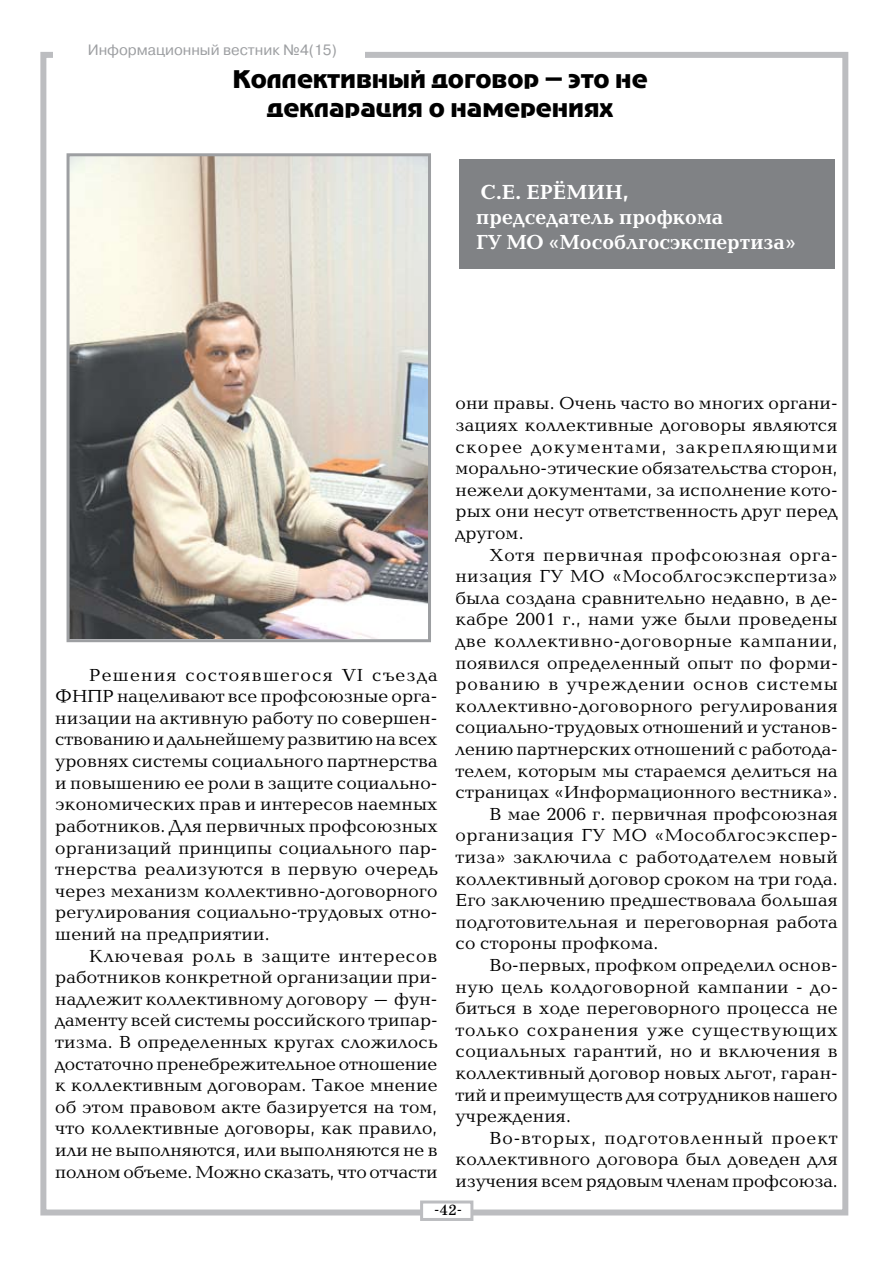
<style>
.page{position:relative;width:893px;height:1263px;background:#fff}
.page>*{position:absolute;margin:0;border:0;box-sizing:border-box;transform-origin:0 0}
.t1{font:24px/28.8px "Adver Gothic C";color:#000;text-align:center}
.t2{font:700 21px/25.2px "Baltica C";color:#fff}
.t3{font:18px/21.6px "Baltica C";letter-spacing:.01em;color:#000;text-align:justify}
.t4{font:18px "Baltica C";letter-spacing:.03em;color:#000}
.t5{font:18px "Baltica C";letter-spacing:.05em;color:#000}
.t6{font:18px "Baltica C";letter-spacing:.035em;color:#000}
.t7{font:18px "Baltica C";letter-spacing:.045em;color:#000}
.t8{font:18px "Baltica C";letter-spacing:.04em;color:#000}
.t9{font:15px "Pragmatica C";color:#9d9fa2}
.t10{font:15px "School Book C";color:#000}
</style>
<div class="page">
<div style="left:40px;top:52px;width:808px;height:1163px;border:6px solid #bcbdc0"></div>
<div style="left:54px;top:39px;width:311px;height:19px;background:#fff"></div>
<div style="left:420px;top:1200px;width:53px;height:21px;background:#fff;border:3px solid #bcbdc0"></div>
<img style="left:71px;top:157px;width:356px;height:481px">
<div style="left:67px;top:153px;width:364px;height:489px;border:3px solid #9d9fa2"></div>
<div style="left:459px;top:159px;width:376px;height:110px;background:#808285"></div>
<p class="t9" style="left:88px;top:41px;width:251px">Информационный вестник №4(15)</p>
<h1 class="t1" style="left:233px;top:65px;width:416px">Коллективный договор – это не декларация о намерениях</h1>
<p class="t2" style="left:476px;top:180px;width:321px">С.Е. ЕРЁМИН,<br>председатель профкома<br>ГУ МО «Мособлгосэкспертиза»</p>
<p class="t3" style="left:55px;top:665px;width:384px;text-indent:34px">Решения состоявшегося VI съезда ФНПР нацеливают все профсоюзные орга&shy;низации на активную работу по совершен&shy;ствованию и дальнейшему развитию на всех уровнях системы социального партнерства и повышению ее роли в защите социально&shy;экономических прав и интересов наемных работников. Для первичных профсоюзных организаций принципы социального пар&shy;тнерства реализуются в первую очередь через механизм коллективно-договорного регулирования социально-трудовых отно&shy;шений на предприятии.</p>
<p class="t3" style="left:55px;top:945px;width:384px;text-indent:34px">Ключевая роль в защите интересов работников конкретной организации при&shy;надлежит коллективному договору – фун&shy;даменту всей системы российского трипар&shy;тизма. В определенных кругах сложилось достаточно пренебрежительное отношение к коллективным договорам. Такое мнение об этом правовом акте базируется на том, что коллективные договоры, как правило, или не выполняются, или выполняются не в полном объеме. Можно сказать, что отчасти</p>
<p class="t3" style="left:455px;top:393px;width:384px">они правы. Очень часто во многих органи&shy;зациях коллективные договоры являются скорее документами, закрепляющими морально-этические обязательства сторон, нежели документами, за исполнение кото&shy;рых они несут ответственность друг перед другом.</p>
<p class="t8" style="left:489px;top:545px;width:350px">Хотя первичная профсоюзная орга-</p>
<p class="t3" style="left:455px;top:566px;width:384px">низация ГУ МО «Мособлгосэкспертиза»</p>
<p class="t3" style="left:455px;top:588px;width:384px">была создана сравнительно недавно, в де-</p>
<p class="t3" style="left:455px;top:609px;width:384px">кабре 2001 г., нами уже были проведены</p>
<p class="t6" style="left:455px;top:631px;width:384px">две коллективно-договорные кампании,</p>
<p class="t3" style="left:455px;top:652px;width:384px">появился определенный опыт по форми-</p>
<p class="t5" style="left:455px;top:675px;width:384px">рованию в учреждении основ системы</p>
<p class="t3" style="left:455px;top:696px;width:384px">коллективно-договорного регулирования</p>
<p class="t3" style="left:455px;top:717px;width:384px">социально-трудовых отношений и установ-</p>
<p class="t3" style="left:455px;top:739px;width:384px">лению партнерских отношений с работода-</p>
<p class="t3" style="left:455px;top:760px;width:384px">телем, которым мы стараемся делиться на</p>
<p class="t3" style="left:455px;top:782px;width:384px">страницах «Информационного вестника».</p>
<p class="t3" style="left:489px;top:804px;width:350px">В мае 2006 г. первичная профсоюзная</p>
<p class="t4" style="left:455px;top:826px;width:384px">организация ГУ МО «Мособлгосэкспер-</p>
<p class="t3" style="left:455px;top:847px;width:384px">тиза» заключила с работодателем новый</p>
<p class="t3" style="left:455px;top:868px;width:384px">коллективный договор сроком на три года.</p>
<p class="t3" style="left:455px;top:890px;width:384px">Его заключению предшествовала большая</p>
<p class="t3" style="left:455px;top:912px;width:384px">подготовительная и переговорная работа</p>
<p class="t3" style="left:455px;top:933px;width:204px">со стороны профкома.</p>
<p class="t3" style="left:489px;top:955px;width:350px">Во-первых, профком определил основ-</p>
<p class="t4" style="left:455px;top:977px;width:384px">ную цель колдоговорной кампании - до-</p>
<p class="t3" style="left:455px;top:998px;width:384px">биться в ходе переговорного процесса не</p>
<p class="t7" style="left:455px;top:1020px;width:384px">только сохранения уже существующих</p>
<p class="t3" style="left:455px;top:1041px;width:384px">социальных гарантий, но и включения в</p>
<p class="t3" style="left:455px;top:1063px;width:384px">коллективный договор новых льгот, гаран-</p>
<p class="t3" style="left:455px;top:1084px;width:384px">тий и преимуществ для сотрудников нашего</p>
<p class="t3" style="left:455px;top:1106px;width:117px">учреждения.</p>
<p class="t5" style="left:489px;top:1128px;width:350px">Во-вторых, подготовленный проект</p>
<p class="t3" style="left:455px;top:1149px;width:384px">коллективного договора был доведен для</p>
<p class="t3" style="left:455px;top:1171px;width:384px">изучения всем рядовым членам профсоюза.</p>
<p class="t10" style="left:434px;top:1202px;width:29px">-42-</p>
</div>
